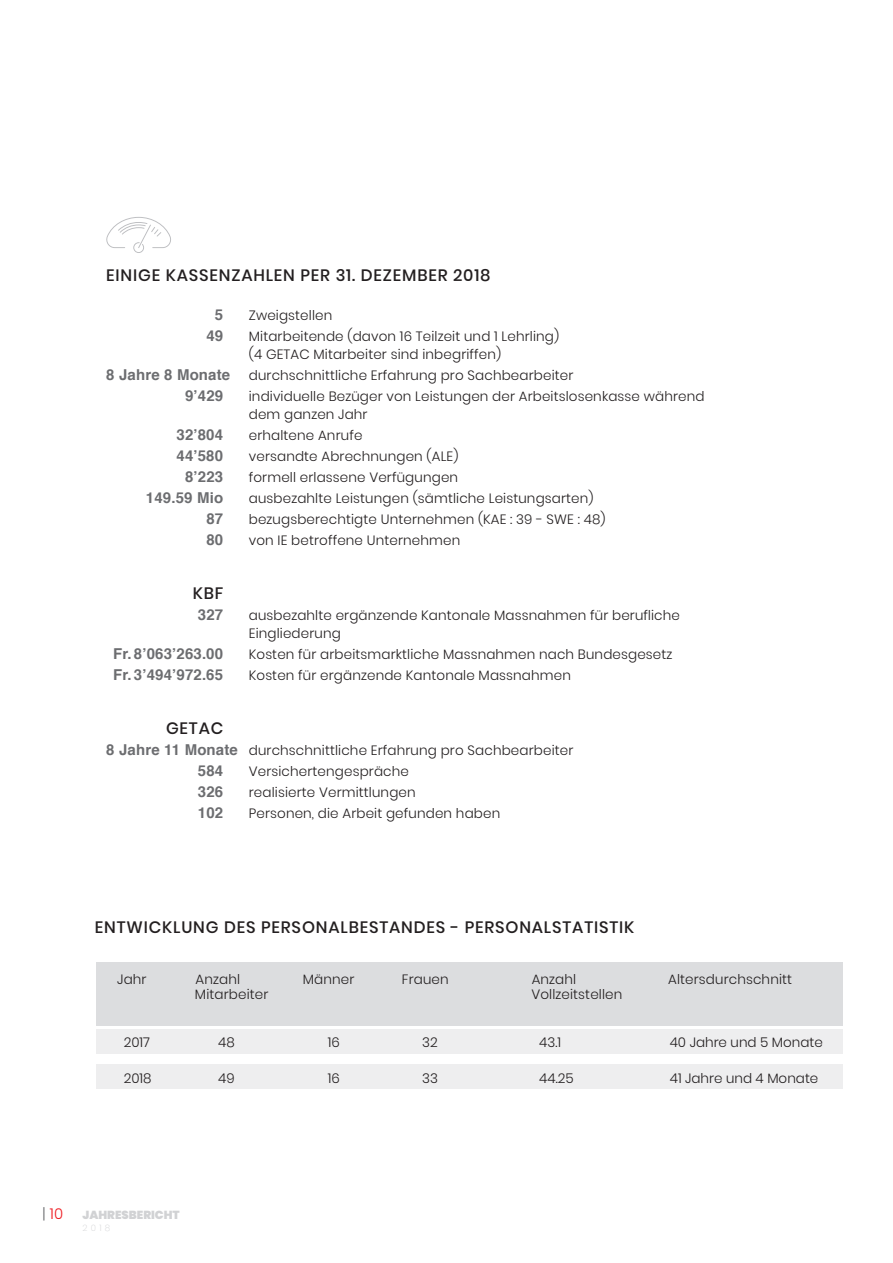
<style>
.page{position:relative;width:893px;height:1263px;background:#fff}
.page>*{position:absolute;margin:0;border:0;box-sizing:border-box;transform-origin:0 0}
.t1{font:500 16.5px "Poppins";letter-spacing:.05em;color:#231f20}
.t2{font:700 15px "Helvetica";letter-spacing:.01em;color:#6c6d70}
.t3{font:300 15px "Poppins";color:#ee1d23}
.t4{font:300 13.5px/18px "Poppins";letter-spacing:.01em;color:#231f20}
.t5{font:900 11.7px "Poppins";color:#d1d2d4}
.t6{font:200 8.85px "Poppins";color:#d1d2d4}
.s1{font-family:"Helvetica";font-weight:700;font-size:15px;color:#6c6d70}
.s2{color:#6c6d70}
</style>
<div class="page">
<hr style="left:892px;top:0;width:1px;height:1263px;background:#e6e7e9">
<div style="left:96px;top:962px;width:747px;height:64px;background:#dcdddf"></div>
<div style="left:96px;top:1030px;width:747px;height:24px;background:#eeeeef"></div>
<div style="left:96px;top:1064px;width:747px;height:25px;background:#eeeeef"></div>
<svg style="left:106px;top:217px;width:65px;height:36px"></svg>
<p class="t1" style="left:106px;top:266px;width:386px">EINIGE KASSENZAHLEN PER 31. DEZEMBER 2018</p>
<p class="t2" style="left:215px;top:303px;width:10px">5</p>
<p class="t4" style="left:249px;top:306px;width:85px">Zweigstellen</p>
<p class="t2" style="left:206px;top:324px;width:18px">49</p>
<p class="t4" style="left:249px;top:327px;width:312px">Mitarbeitende (davon 16 Teilzeit und 1 Lehrling) (4 GETAC Mitarbeiter sind inbegriffen)</p>
<p class="t4" style="left:106px;top:366px;width:469px"><span class="s1">8 Jahre 8 Monate</span> durchschnittliche Erfahrung pro Sachbearbeiter</p>
<p class="t2" style="left:185px;top:384px;width:40px">9’429</p>
<p class="t4" style="left:249px;top:387px;width:457px">individuelle Bezüger von Leistungen der Arbeitslosenkasse während dem ganzen Jahr</p>
<p class="t2" style="left:177px;top:423px;width:48px">32’804</p>
<p class="t4" style="left:249px;top:426px;width:115px">erhaltene Anrufe</p>
<p class="t2" style="left:177px;top:444px;width:48px">44’580</p>
<p class="t4" style="left:249px;top:447px;width:211px">versandte Abrechnungen (ALE)</p>
<p class="t2" style="left:185px;top:465px;width:40px">8’223</p>
<p class="t4" style="left:249px;top:468px;width:211px">formell erlassene Verfügungen</p>
<p class="t2" style="left:146px;top:486px;width:79px">149.59 Mio</p>
<p class="t4" style="left:249px;top:489px;width:346px">ausbezahlte Leistungen (sämtliche Leistungsarten)</p>
<p class="t2" style="left:206px;top:507px;width:18px">87</p>
<p class="t4" style="left:249px;top:510px;width:358px">bezugsberechtigte Unternehmen (KAE : 39 - SWE : 48)</p>
<p class="t2" style="left:206px;top:528px;width:18px">80</p>
<p class="t4" style="left:249px;top:531px;width:213px">von IE betroffene Unternehmen</p>
<p class="t1" style="left:193px;top:584px;width:32px">KBF</p>
<p class="t2" style="left:198px;top:603px;width:27px">327</p>
<p class="t4" style="left:249px;top:606px;width:433px">ausbezahlte ergänzende Kantonale Massnahmen für berufliche<br>Eingliederung</p>
<p class="t2" style="left:113px;top:642px;width:112px">Fr. 8’063’263.00</p>
<p class="t4" style="left:249px;top:645px;width:425px">Kosten für arbeitsmarktliche Massnahmen nach Bundesgesetz</p>
<p class="t2" style="left:113px;top:663px;width:112px">Fr. 3’494’972.65</p>
<p class="t4" style="left:249px;top:666px;width:324px">Kosten für ergänzende Kantonale Massnahmen</p>
<p class="t1" style="left:166px;top:719px;width:59px">GETAC</p>
<p class="t4" style="left:106px;top:741px;width:469px"><span class="s1">8 Jahre 11 Monate</span> durchschnittliche Erfahrung pro Sachbearbeiter</p>
<p class="t2" style="left:198px;top:759px;width:27px">584</p>
<p class="t4" style="left:249px;top:762px;width:162px">Versichertengespräche</p>
<p class="t2" style="left:198px;top:780px;width:27px">326</p>
<p class="t4" style="left:249px;top:783px;width:168px">realisierte Vermittlungen</p>
<p class="t2" style="left:198px;top:801px;width:27px">102</p>
<p class="t4" style="left:249px;top:804px;width:253px">Personen, die Arbeit gefunden haben</p>
<p class="t1" style="left:95px;top:918px;width:541px">ENTWICKLUNG DES PERSONALBESTANDES - PERSONALSTATISTIK</p>
<p class="t4" style="left:117px;top:971px;width:31px">Jahr</p>
<p class="t4" style="left:196px;top:971px;width:46px">Anzahl</p>
<p class="t4" style="left:303px;top:971px;width:53px">Männer</p>
<p class="t4" style="left:402px;top:971px;width:48px">Frauen</p>
<p class="t4" style="left:532px;top:971px;width:46px">Anzahl</p>
<p class="t4" style="left:668px;top:971px;width:125px">Altersdurchschnitt</p>
<p class="t4" style="left:195px;top:986px;width:75px">Mitarbeiter</p>
<p class="t4" style="left:531px;top:986px;width:92px">Vollzeitstellen</p>
<p class="t4" style="left:124px;top:1033px;width:28px">2017</p>
<p class="t4" style="left:218px;top:1033px;width:18px">48</p>
<p class="t4" style="left:328px;top:1033px;width:13px">16</p>
<p class="t4" style="left:422px;top:1033px;width:17px">32</p>
<p class="t4" style="left:539px;top:1033px;width:23px">43.1</p>
<p class="t4" style="left:670px;top:1033px;width:155px">40 Jahre und 5 Monate</p>
<p class="t4" style="left:124px;top:1069px;width:29px">2018</p>
<p class="t4" style="left:218px;top:1069px;width:18px">49</p>
<p class="t4" style="left:328px;top:1069px;width:13px">16</p>
<p class="t4" style="left:422px;top:1069px;width:17px">33</p>
<p class="t4" style="left:539px;top:1069px;width:36px">44.25</p>
<p class="t4" style="left:670px;top:1069px;width:150px">41 Jahre und 4 Monate</p>
<p class="t3" style="left:43px;top:1205px;width:22px"><span class="s2">|</span> 10</p>
<p class="t5" style="left:82px;top:1208px;width:99px">JAHRESBERICHT</p>
<p class="t6" style="left:82px;top:1223px;width:29px">2018</p>
</div>
